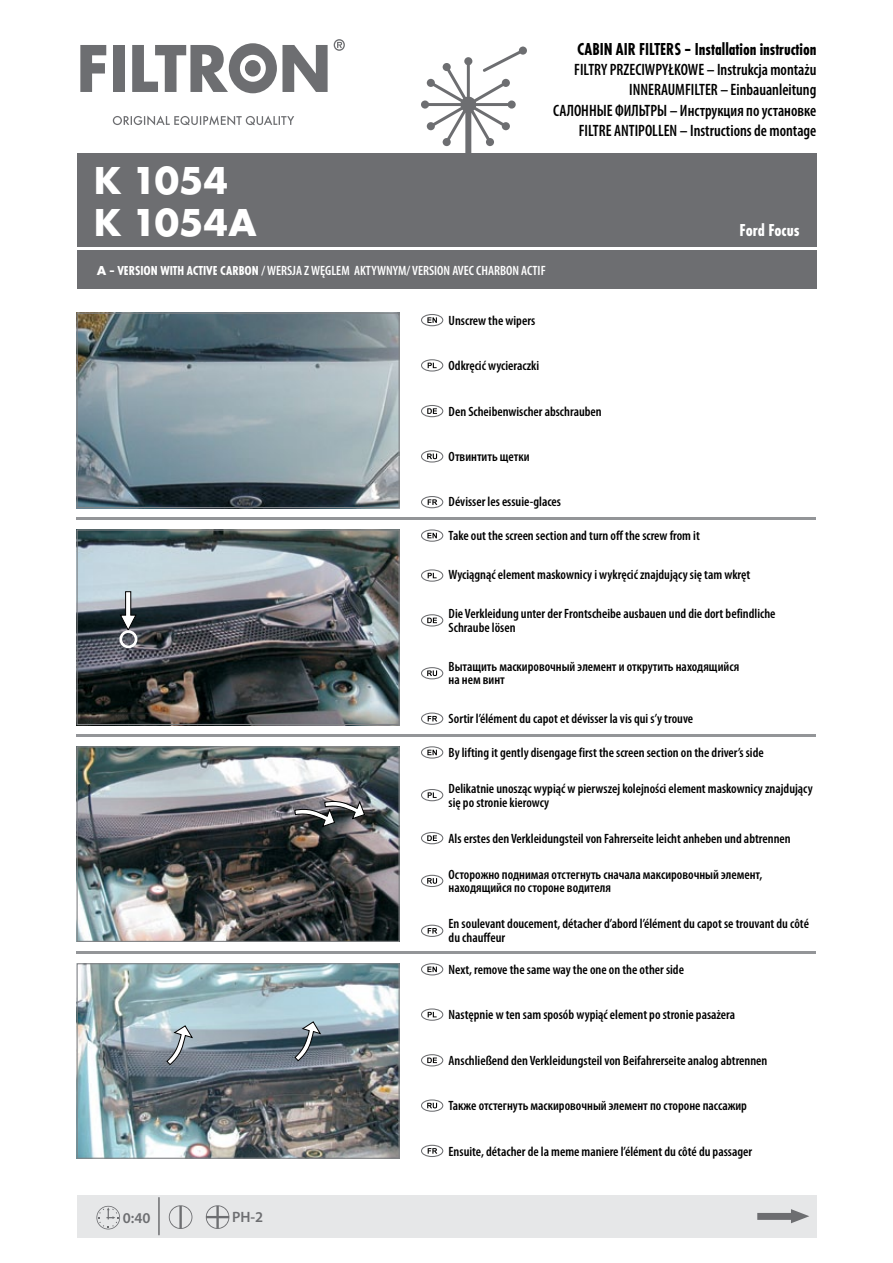
<style>
.page{position:relative;width:893px;height:1263px;background:#fff}
.page>*{position:absolute;margin:0;border:0;box-sizing:border-box;transform-origin:0 0}
.t1{font:700 40.5px/42px "Futura";color:#fff}
.t2{font:18px "Futura Cond.Bold";color:#000;scale:.95 1}
.t3{font:18px "Futura Cond.Bold";color:#fff}
.t4{font:600 condensed 16.5px/20.1px "Myriad Pro";color:#000;text-align:right;scale:.95 1}
.t5{font:600 15px "Myriad Pro";color:#6d6e71}
.t6{font:600 condensed 13.5px/13.5px "Myriad Pro";color:#000}
.t7{font:600 condensed 13.5px "Myriad Pro";color:#fff}
.s1{font-family:"Futura";font-weight:700;font-stretch:normal}
.s2{font-family:"Futura Cond.Bold";font-weight:400;font-stretch:normal}
</style>
<div class="page">
<div style="left:77px;top:153px;width:739px;height:94px;background:#6d6e71"></div>
<div style="left:77px;top:250px;width:739px;height:39px;background:#6d6e71"></div>
<svg style="left:421px;top:47px;width:106px;height:106px"></svg>
<svg style="left:80px;top:45px;width:26px;height:47px"></svg>
<div style="left:113px;top:45px;width:12px;height:47px;background:#6d6e71"></div>
<svg style="left:132px;top:43px;width:196px;height:50px"></svg>
<svg style="left:334px;top:39px;width:11px;height:12px"></svg>
<svg style="left:113px;top:115px;width:181px;height:10px"></svg>
<svg style="left:77px;top:518px;width:739px;height:2px"></svg>
<svg style="left:77px;top:735px;width:739px;height:2px"></svg>
<hr style="left:77px;top:951px;width:739px;height:3px;background:#939598">
<div style="left:77px;top:1195px;width:739px;height:42px;background:#e6e7e8"></div>
<svg style="left:757px;top:1209px;width:52px;height:14px"></svg>
<hr style="left:158px;top:1198px;width:2px;height:37px;background:#6d6e71">
<svg style="left:96px;top:1206px;width:24px;height:23px"></svg>
<svg style="left:427px;top:966px;width:10px;height:6px"></svg>
<div style="left:421px;top:963px;width:22px;height:12px;border:1px solid #6d6e71;border-radius:50%"></div>
<div style="left:421px;top:1008px;width:22px;height:13px;border:1px solid #6d6e71;border-radius:50%"></div>
<svg style="left:428px;top:1012px;width:9px;height:5px"></svg>
<div style="left:421px;top:1054px;width:22px;height:12px;border:1px solid #6d6e71;border-radius:50%"></div>
<svg style="left:427px;top:1057px;width:10px;height:6px"></svg>
<svg style="left:427px;top:1103px;width:10px;height:5px"></svg>
<div style="left:421px;top:1099px;width:22px;height:13px;border:1px solid #6d6e71;border-radius:50%"></div>
<div style="left:421px;top:1145px;width:22px;height:12px;border:1px solid #6d6e71;border-radius:50%"></div>
<svg style="left:428px;top:1148px;width:9px;height:6px"></svg>
<svg style="left:427px;top:750px;width:10px;height:5px"></svg>
<div style="left:421px;top:746px;width:22px;height:13px;border:1px solid #6d6e71;border-radius:50%"></div>
<div style="left:421px;top:789px;width:22px;height:12px;border:1px solid #6d6e71;border-radius:50%"></div>
<svg style="left:428px;top:792px;width:9px;height:6px"></svg>
<div style="left:421px;top:832px;width:22px;height:12px;border:1px solid #6d6e71;border-radius:50%"></div>
<svg style="left:427px;top:835px;width:10px;height:6px"></svg>
<svg style="left:427px;top:878px;width:10px;height:6px"></svg>
<div style="left:421px;top:875px;width:22px;height:12px;border:1px solid #6d6e71;border-radius:50%"></div>
<div style="left:421px;top:925px;width:22px;height:12px;border:1px solid #6d6e71;border-radius:50%"></div>
<svg style="left:428px;top:928px;width:9px;height:5px"></svg>
<svg style="left:427px;top:533px;width:10px;height:5px"></svg>
<div style="left:421px;top:529px;width:22px;height:13px;border:1px solid #6d6e71;border-radius:50%"></div>
<div style="left:421px;top:569px;width:22px;height:13px;border:1px solid #6d6e71;border-radius:50%"></div>
<svg style="left:428px;top:573px;width:9px;height:5px"></svg>
<div style="left:421px;top:614px;width:22px;height:12px;border:1px solid #6d6e71;border-radius:50%"></div>
<svg style="left:427px;top:618px;width:10px;height:5px"></svg>
<svg style="left:427px;top:670px;width:10px;height:6px"></svg>
<div style="left:421px;top:667px;width:22px;height:12px;border:1px solid #6d6e71;border-radius:50%"></div>
<div style="left:421px;top:712px;width:22px;height:13px;border:1px solid #6d6e71;border-radius:50%"></div>
<svg style="left:428px;top:716px;width:9px;height:5px"></svg>
<svg style="left:427px;top:317px;width:10px;height:6px"></svg>
<div style="left:421px;top:314px;width:22px;height:12px;border:1px solid #6d6e71;border-radius:50%"></div>
<div style="left:421px;top:359px;width:22px;height:13px;border:1px solid #6d6e71;border-radius:50%"></div>
<svg style="left:428px;top:363px;width:9px;height:5px"></svg>
<div style="left:421px;top:405px;width:22px;height:12px;border:1px solid #6d6e71;border-radius:50%"></div>
<svg style="left:427px;top:408px;width:10px;height:6px"></svg>
<svg style="left:427px;top:454px;width:10px;height:5px"></svg>
<div style="left:421px;top:450px;width:22px;height:12px;border:1px solid #6d6e71;border-radius:50%"></div>
<div style="left:421px;top:496px;width:22px;height:12px;border:1px solid #6d6e71;border-radius:50%"></div>
<svg style="left:428px;top:499px;width:9px;height:6px"></svg>
<svg style="left:169px;top:1205px;width:23px;height:24px"></svg>
<svg style="left:206px;top:1205px;width:23px;height:24px"></svg>
<img style="left:79px;top:315px;width:319px;height:191px">
<div style="left:77px;top:313px;width:323px;height:195px;border:1px solid #808285"></div>
<img style="left:79px;top:531px;width:319px;height:192px">
<div style="left:77px;top:529px;width:323px;height:196px;border:1px solid #808285"></div>
<img style="left:79px;top:748px;width:319px;height:192px">
<div style="left:77px;top:746px;width:323px;height:196px;border:1px solid #808285"></div>
<img style="left:79px;top:965px;width:319px;height:192px">
<div style="left:77px;top:963px;width:323px;height:196px;border:1px solid #808285"></div>
<svg style="left:120px;top:591px;width:17px;height:40px"></svg>
<div style="left:119px;top:630px;width:18px;height:18px;border:3px solid #fff;border-radius:50%"></div>
<svg style="left:294px;top:801px;width:71px;height:26px;background:#6c6c6e"></svg>
<svg style="left:166px;top:1025px;width:27px;height:40px"></svg>
<svg style="left:294px;top:1021px;width:27px;height:40px"></svg>
<h2 class="t2" style="left:577px;top:39px;width:254px">CABIN AIR FILTERS – Installation instruction</h2>
<p class="t4" style="left:553px;top:60px;width:279px">FILTRY PRZECIWPYŁKOWE – Instrukcja montażu INNERAUMFILTER – Einbauanleitung<br>САЛОННЫЕ ФИЛЬТРЫ – Инструкция по установке FILTRE ANTIPOLLEN – Instructions de montage</p>
<h1 class="t1" style="left:94px;top:159px;width:165px">K 1054<br>K 1054A</h1>
<p class="t7" style="left:97px;top:262px;width:450px"><span class="s1">A</span> <span class="s2">– VERSION WITH ACTIVE CARBON</span> / WERSJA Z WĘGLEM AKTYWNYM/ VERSION AVEC CHARBON ACTIF</p>
<h2 class="t3" style="left:740px;top:220px;width:61px">Ford Focus</h2>
<p class="t6" style="left:449px;top:313px;width:88px">Unscrew the wipers</p>
<p class="t6" style="left:449px;top:359px;width:92px">Odkręcić wycieraczki</p>
<p class="t6" style="left:449px;top:404px;width:155px">Den Scheibenwischer abschrauben</p>
<p class="t6" style="left:449px;top:449px;width:82px">Отвинтить щетки</p>
<p class="t6" style="left:449px;top:495px;width:114px">Dévisser les essuie-glaces</p>
<p class="t6" style="left:449px;top:529px;width:253px">Take out the screen section and turn off the screw from it</p>
<p class="t6" style="left:449px;top:568px;width:303px">Wyciągnąć element maskownicy i wykręcić znajdujący się tam wkręt</p>
<p class="t6" style="left:449px;top:607px;width:328px">Die Verkleidung unter der Frontscheibe ausbauen und die dort befindliche<br>Schraube lösen</p>
<p class="t6" style="left:449px;top:659px;width:292px">Вытащить маскировочный элемент и открутить находящийся на нем винт</p>
<p class="t6" style="left:449px;top:711px;width:246px">Sortir l’élément du capot et dévisser la vis qui s’y trouve</p>
<p class="t6" style="left:449px;top:746px;width:317px">By lifting it gently disengage first the screen section on the driver’s side</p>
<p class="t6" style="left:449px;top:782px;width:366px">Delikatnie unosząc wypiąć w pierwszej kolejności element maskownicy znajdujący się po stronie kierowcy</p>
<p class="t6" style="left:449px;top:831px;width:344px">Als erstes den Verkleidungsteil von Fahrerseite leicht anheben und abtrennen</p>
<p class="t6" style="left:449px;top:867px;width:315px">Осторожно поднимая отстегнуть сначала максировочный элемент, находящийся по стороне водителя</p>
<p class="t6" style="left:449px;top:917px;width:362px">En soulevant doucement, détacher d’abord l’élément du capot se trouvant du côté du chauffeur</p>
<p class="t5" style="left:123px;top:1208px;width:29px">0:40</p>
<p class="t5" style="left:232px;top:1207px;width:33px">PH-2</p>
<p class="t6" style="left:449px;top:962px;width:237px">Next, remove the same way the one on the other side</p>
<p class="t6" style="left:449px;top:1008px;width:288px">Następnie w ten sam sposób wypiąć element po stronie pasażera</p>
<p class="t6" style="left:449px;top:1053px;width:320px">Anschließend den Verkleidungsteil von Beifahrerseite analog abtrennen</p>
<p class="t6" style="left:449px;top:1099px;width:300px">Также отстегнуть маскировочный элемент по стороне пассажир</p>
<p class="t6" style="left:449px;top:1144px;width:305px">Ensuite, détacher de la meme maniere l’élément du côté du passager</p>
</div>
